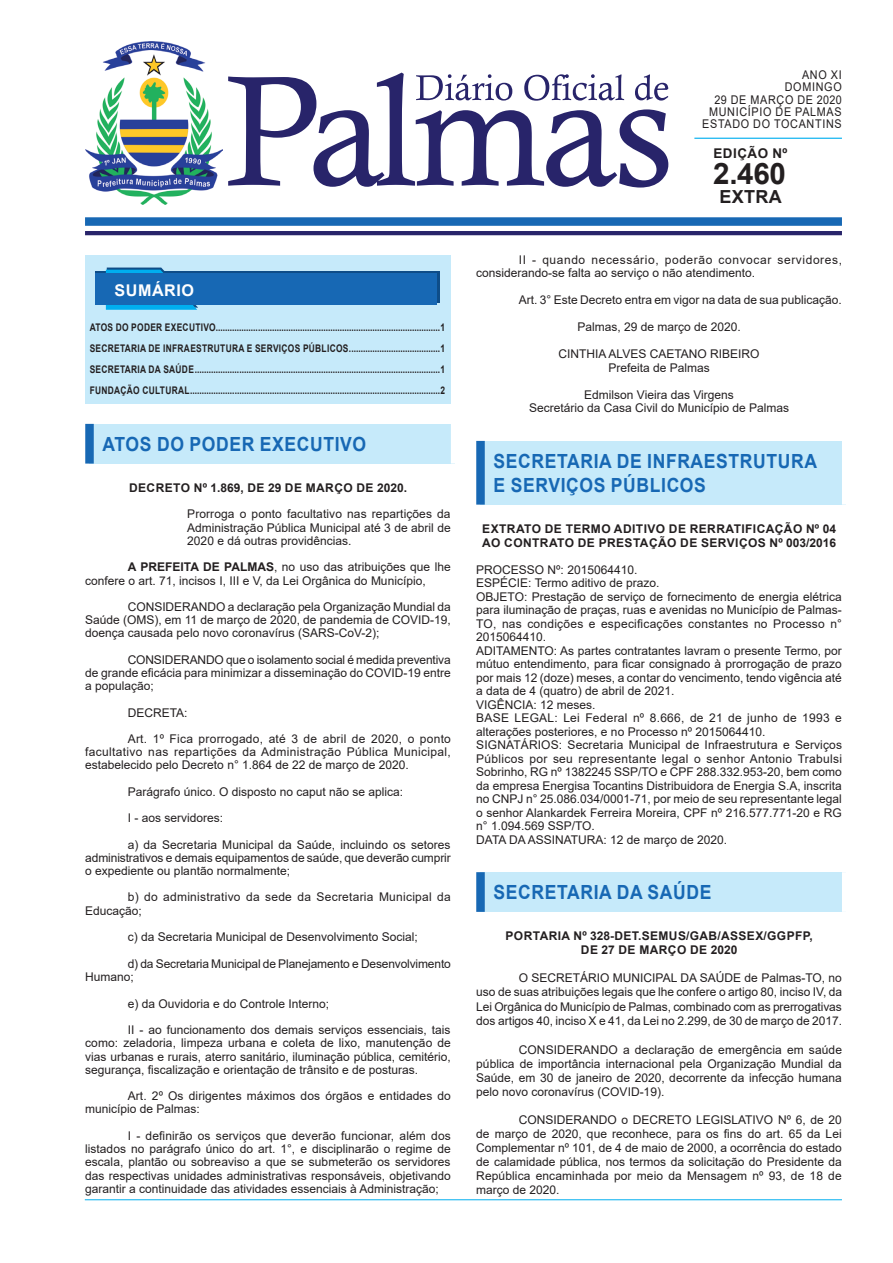
<style>
.page{position:relative;width:893px;height:1263px;background:#fff}
.page>*{position:absolute;margin:0;border:0;box-sizing:border-box;transform-origin:0 0}
.t1{font:700 29.55px "Arial";color:#231f20}
.t2{font:700 19.5px/24px "Arial";letter-spacing:.035em;color:#1768b4;scale:.9 1}
.t3{font:700 18px "Arial";letter-spacing:.02em;color:#231f20}
.t4{font:700 16.2px "Arial";letter-spacing:.035em;color:#fff}
.t5{font:700 13.35px "Arial";letter-spacing:.04em;color:#231f20}
.t6{font:12px/13.5px "Arial";color:#231f20;text-align:justify}
.t7{font:700 12px/13.5px "Arial";letter-spacing:.035em;color:#231f20}
.t8{font:12px/26.4px "Arial";letter-spacing:.02em;color:#231f20}
.t9{font:12px/13.2px "Arial";letter-spacing:.03em;color:#231f20}
.t10{font:12px/13.5px "Arial";letter-spacing:.05em;color:#231f20}
.t11{font:12px/12.3px "Arial";letter-spacing:.065em;color:#231f20;text-align:right;scale:.9 1}
.t12{font:700 10.5px/21px "Arial";letter-spacing:.035em;color:#231f20;text-align:justify;scale:.8 1}
.s1{font-weight:700}
</style>
<div class="page">
<div style="left:85px;top:255px;width:365px;height:149px;background:#c6eafa"></div>
<div style="left:85px;top:217px;width:757px;height:9px;background:#1768b4"></div>
<hr style="left:85px;top:231px;width:757px;height:4px;background:#28246a">
<hr style="left:694px;top:138px;width:148px;height:1px;background:#00aeef">
<svg style="left:228px;top:73px;width:440px;height:115px"></svg>
<svg style="left:96px;top:272px;width:344px;height:31px"></svg>
<svg style="left:106px;top:268px;width:92px;height:42px"></svg>
<div style="left:96px;top:274px;width:341px;height:31px;background:#1768b4"></div>
<img style="left:85px;top:41px;width:138px;height:164px">
<hr style="left:85px;top:1199px;width:757px;height:1px;background:#00aeef">
<div style="left:90px;top:424px;width:365px;height:40px;background:#c6eafa"></div>
<div style="left:85px;top:424px;width:9px;height:40px;background:#1768b4"></div>
<div style="left:451px;top:424px;width:8px;height:40px;background:#fff"></div>
<div style="left:480px;top:441px;width:366px;height:64px;background:#c6eafa"></div>
<div style="left:476px;top:441px;width:9px;height:64px;background:#1768b4"></div>
<div style="left:842px;top:441px;width:8px;height:64px;background:#fff"></div>
<div style="left:480px;top:872px;width:366px;height:40px;background:#c6eafa"></div>
<div style="left:476px;top:872px;width:9px;height:40px;background:#1768b4"></div>
<div style="left:842px;top:872px;width:8px;height:40px;background:#fff"></div>
<h3 class="t4" style="left:114px;top:279px;width:81px">SUMÁRIO</h3>
<p class="t12" style="left:90px;top:317px;width:446px">ATOS DO PODER EXECUTIVO................................................................................................1<br>SECRETARIA DE INFRAESTRUTURA E SERVIÇOS PÚBLICOS .......................................1<br>SECRETARIA DA SAÚDE .........................................................................................................1<br>FUNDAÇÃO CULTURAL ...........................................................................................................2</p>
<h2 class="t2" style="left:103px;top:432px;width:294px">ATOS DO PODER EXECUTIVO</h2>
<p class="t7" style="left:129px;top:481px;width:280px">DECRETO Nº 1.869, DE 29 DE MARÇO DE 2020.</p>
<p class="t6" style="left:187px;top:508px;width:265px">Prorroga o ponto facultativo nas repartições da Administração Pública Municipal até 3 de abril de 2020 e dá outras providências.</p>
<p class="t6" style="left:85px;top:560px;width:367px;text-indent:43px"><span class="s1">A PREFEITA DE PALMAS</span>, no uso das atribuições que lhe confere o art. 71, incisos I, III e V, da Lei Orgânica do Município,</p>
<p class="t6" style="left:85px;top:600px;width:367px;text-indent:43px">CONSIDERANDO a declaração pela Organização Mundial da Saúde (OMS), em 11 de março de 2020, de pandemia de COVID-19, doença causada pelo novo coronavírus (SARS-CoV-2);</p>
<p class="t6" style="left:85px;top:653px;width:367px;text-indent:43px">CONSIDERANDO que o isolamento social é medida preventiva de grande eficácia para minimizar a disseminação do COVID-19 entre a população;</p>
<p class="t8" style="left:128px;top:699px;width:325px">DECRETA:<br>Art. 1º Fica prorrogado, até 3 de abril de 2020, o ponto</p>
<p class="t9" style="left:85px;top:745px;width:367px">facultativo nas repartições da Administração Pública Municipal, estabelecido pelo Decreto n° 1.864 de 22 de março de 2020.</p>
<p class="t6" style="left:128px;top:785px;width:277px">Parágrafo único. O disposto no caput não se aplica:</p>
<p class="t6" style="left:128px;top:805px;width:324px;line-height:26.4px">I - aos servidores:<br>a) da Secretaria Municipal da Saúde, incluindo os setores</p>
<p class="t6" style="left:85px;top:851px;width:367px">administrativos e demais equipamentos de saúde, que deverão cumprir o expediente ou plantão normalmente;</p>
<p class="t8" style="left:85px;top:890px;width:367px;line-height:13.2px;text-indent:43px">b) do administrativo da sede da Secretaria Municipal da<br>Educação;</p>
<p class="t6" style="left:128px;top:930px;width:292px">c) da Secretaria Municipal de Desenvolvimento Social;</p>
<p class="t6" style="left:85px;top:956px;width:367px;text-indent:43px">d) da Secretaria Municipal de Planejamento e Desenvolvimento<br>Humano;</p>
<p class="t6" style="left:128px;top:996px;width:203px">e) da Ouvidoria e do Controle Interno;</p>
<p class="t6" style="left:85px;top:1023px;width:367px;text-indent:43px">II - ao funcionamento dos demais serviços essenciais, tais como: zeladoria, limpeza urbana e coleta de lixo, manutenção de vias urbanas e rurais, aterro sanitário, iluminação pública, cemitério, segurança, fiscalização e orientação de trânsito e de posturas.</p>
<p class="t6" style="left:85px;top:1089px;width:367px;text-indent:43px">Art. 2º Os dirigentes máximos dos órgãos e entidades do município de Palmas:</p>
<p class="t6" style="left:85px;top:1129px;width:367px;text-indent:43px">I - definirão os serviços que deverão funcionar, além dos listados no parágrafo único do art. 1°, e disciplinarão o regime de escala, plantão ou sobreaviso a que se submeterão os servidores das respectivas unidades administrativas responsáveis, objetivando garantir a continuidade das atividades essenciais à Administração;</p>
<p class="t11" style="left:702px;top:69px;width:157px">ANO XI<br>DOMINGO<br>29 DE MARÇO DE 2020<br>MUNICÍPIO DE PALMAS<br>ESTADO DO TOCANTINS</p>
<h1 class="t1" style="left:713px;top:153px;width:74px">2.460</h1>
<p class="t5" style="left:713px;top:144px;width:75px">EDIÇÃO Nº</p>
<h3 class="t3" style="left:719px;top:184px;width:64px">EXTRA</h3>
<p class="t10" style="left:476px;top:253px;width:367px;text-indent:43px">II - quando necessário, poderão convocar servidores, considerando-se falta ao serviço o não atendimento.</p>
<p class="t6" style="left:519px;top:293px;width:325px">Art. 3° Este Decreto entra em vigor na data de sua publicação.</p>
<p class="t6" style="left:577px;top:320px;width:165px">Palmas, 29 de março de 2020.</p>
<p class="t6" style="left:559px;top:347px;width:202px;text-align:center">CINTHIA ALVES CAETANO RIBEIRO<br>Prefeita de Palmas</p>
<p class="t6" style="left:529px;top:388px;width:262px;text-align:center">Edmilson Vieira das Virgens<br>Secretário da Casa Civil do Município de Palmas</p>
<h2 class="t2" style="left:494px;top:449px;width:361px">SECRETARIA DE INFRAESTRUTURA<br>E SERVIÇOS PÚBLICOS</h2>
<p class="t7" style="left:482px;top:522px;width:356px">EXTRATO DE TERMO ADITIVO DE RERRATIFICAÇÃO Nº 04<br>AO CONTRATO DE PRESTAÇÃO DE SERVIÇOS Nº 003/2016</p>
<p class="t6" style="left:476px;top:563px;width:367px;text-align:left">PROCESSO Nº: 2015064410.<br>ESPÉCIE: Termo aditivo de prazo.<br>OBJETO: Prestação de serviço de fornecimento de energia elétrica para iluminação de praças, ruas e avenidas no Município de Palmas-TO, nas condições e especificações constantes no Processo n° 2015064410.<br>ADITAMENTO: As partes contratantes lavram o presente Termo, por mútuo entendimento, para ficar consignado à prorrogação de prazo por mais 12 (doze) meses, a contar do vencimento, tendo vigência até a data de 4 (quatro) de abril de 2021.<br>VIGÊNCIA: 12 meses.<br>BASE LEGAL: Lei Federal nº 8.666, de 21 de junho de 1993 e alterações posteriores, e no Processo nº 2015064410.<br>SIGNATÁRIOS: Secretaria Municipal de Infraestrutura e Serviços Públicos por seu representante legal o senhor Antonio Trabulsi Sobrinho, RG nº 1382245 SSP/TO e CPF 288.332.953-20, bem como da empresa Energisa Tocantins Distribuidora de Energia S.A, inscrita no CNPJ n° 25.086.034/0001-71, por meio de seu representante legal o senhor Alankardek Ferreira Moreira, CPF nº 216.577.771-20 e RG n° 1.094.569 SSP/TO.<br>DATA DA ASSINATURA: 12 de março de 2020.</p>
<h2 class="t2" style="left:494px;top:880px;width:244px">SECRETARIA DA SAÚDE</h2>
<p class="t7" style="left:505px;top:929px;width:309px;text-align:center">PORTARIA Nº 328-DET.SEMUS/GAB/ASSEX/GGPFP,<br>DE 27 DE MARÇO DE 2020</p>
<p class="t6" style="left:476px;top:970px;width:367px;line-height:14.4px;text-indent:43px">O SECRETÁRIO MUNICIPAL DA SAÚDE de Palmas-TO, no uso de suas atribuições legais que lhe confere o artigo 80, inciso IV, da Lei Orgânica do Município de Palmas, combinado com as prerrogativas dos artigos 40, inciso X e 41, da Lei no 2.299, de 30 de março de 2017.</p>
<p class="t6" style="left:476px;top:1042px;width:367px;line-height:14.1px;text-indent:43px">CONSIDERANDO a declaração de emergência em saúde pública de importância internacional pela Organização Mundial da Saúde, em 30 de janeiro de 2020, decorrente da infecção humana pelo novo coronavírus (COVID-19).</p>
<p class="t6" style="left:476px;top:1113px;width:367px;line-height:14px;text-indent:43px">CONSIDERANDO o DECRETO LEGISLATIVO Nº 6, de 20 de março de 2020, que reconhece, para os fins do art. 65 da Lei Complementar nº 101, de 4 de maio de 2000, a ocorrência do estado de calamidade pública, nos termos da solicitação do Presidente da República encaminhada por meio da Mensagem nº 93, de 18 de março de 2020.</p>
</div>
